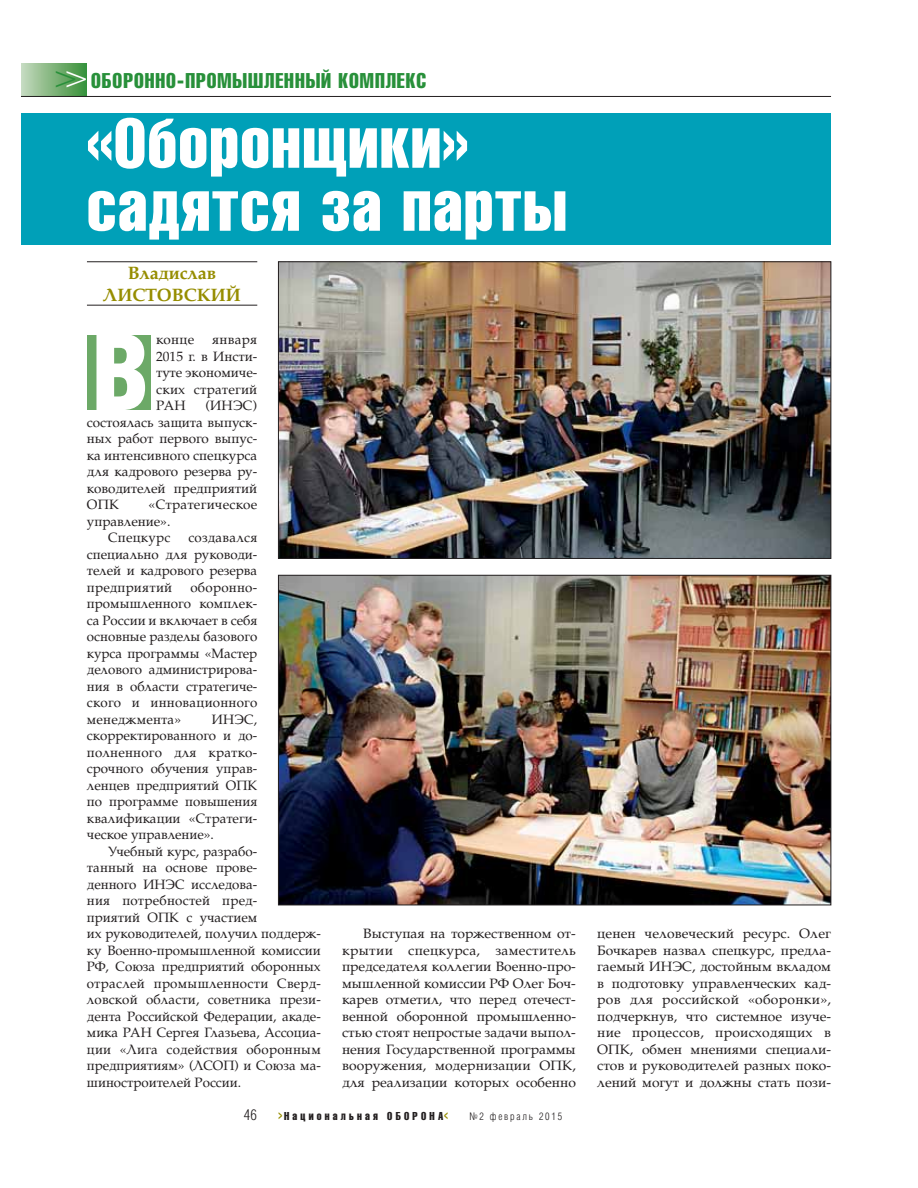
<style>
.page{position:relative;width:918px;height:1188px;background:#fff}
.page>*{position:absolute;margin:0;border:0;box-sizing:border-box;transform-origin:0 0}
.t1{font:900 105.75px "Helios Cond";color:#fff}
.t2{font:69px/63px "Helios Compressed";letter-spacing:.02em;color:#fff}
.t3{font:21px "Helios Compressed";letter-spacing:.045em;color:#28903a}
.t4{font:700 18px/21.9px "AG Palatial";color:#968d00;text-align:center}
.t5{font:300 15px "Helios Cond";color:#231f20}
.t6{font:13.5px/16.5px "AG Palatial";color:#231f20;text-align:justify}
.t7{font:13.5px "AG Palatial";letter-spacing:.02em;color:#231f20}
.t8{font:11.25px "Helios Compressed";letter-spacing:.285em;color:#231f20}
.t9{font:300 10.5px "Helios Cond";letter-spacing:.17em;color:#231f20}
.s1{font-family:"Helios Cond";font-weight:300;font-size:33px}
.s2{font-family:"Helios Cond";font-weight:300;font-size:33px;color:#fff}
.s3{font-size:15px;color:#968d00}
</style>
<div class="page">
<div style="left:87px;top:336px;width:64px;height:74px;background:#6ca967"></div>
<hr style="left:87px;top:262px;width:170px;height:1px;background:#231f20">
<hr style="left:87px;top:305px;width:170px;height:1px;background:#231f20">
<img style="left:280px;top:264px;width:549px;height:293px">
<div style="left:278px;top:262px;width:553px;height:297px;border:1px solid #231f20"></div>
<img style="left:280px;top:577px;width:549px;height:326px">
<div style="left:21px;top:64px;width:66px;height:33px;background:linear-gradient(to right,#c6d9bf,#39913a)"></div>
<hr style="left:21px;top:96px;width:810px;height:1px;background:#231f20">
<div style="left:21px;top:113px;width:810px;height:132px;background:#00a0b8"></div>
<h3 class="t3" style="left:55px;top:68px;width:372px"><span class="s1">&gt;</span><span class="s2">&gt;</span>ОБОРОННО-ПРОМЫШЛЕННЫЙ КОМПЛЕКС</h3>
<h2 class="t2" style="left:87px;top:110px;width:481px">«Оборонщики» садятся за парты</h2>
<h3 class="t4" style="left:104px;top:262px;width:139px">Владислав<br>ЛИСТОВСКИЙ</h3>
<h1 class="t1" style="left:91px;top:312px;width:60px">В</h1>
<p class="t6" style="left:156px;top:333px;width:40px">конце</p>
<p class="t6" style="left:156px;top:333px;width:103px;text-indent:56px">января 2015 г. в Инсти&shy;туте экономиче&shy;ских стратегий РАН</p>
<p class="t6" style="left:87px;top:399px;width:172px;text-indent:118px">(ИНЭС) состоялась защита выпуск&shy;ных работ первого выпус&shy;ка интенсивного спецкурса для кадрового резерва ру&shy;ководителей предприятий ОПК</p>
<p class="t7" style="left:149px;top:500px;width:110px">«Стратегическое</p>
<p class="t6" style="left:87px;top:515px;width:85px">управление».</p>
<p class="t7" style="left:108px;top:533px;width:64px">Спецкурс</p>
<p class="t6" style="left:87px;top:531px;width:172px;text-indent:101px">создавался специально для руководи&shy;телей и кадрового резерва предприятий</p>
<p class="t6" style="left:87px;top:581px;width:172px;text-indent:103px">оборонно&shy;промышленного комплек&shy;са России и включает в себя основные разделы базового курса программы «Мастер делового администрирова&shy;ния в области стратегиче&shy;ского и инновационного менеджмента»</p>
<p class="t6" style="left:87px;top:713px;width:172px;text-indent:125px">ИНЭС, скорректированного и до&shy;полненного для кратко&shy;срочного обучения управ&shy;ленцев предприятий ОПК по программе повышения квалификации «Стратеги&shy;ческое управление».</p>
<p class="t6" style="left:87px;top:845px;width:235px;text-align:left;text-indent:21px">Учебный курс, разрабо-<br>танный на основе прове-<br>денного ИНЭС исследова-<br>ния потребностей пред-<br>приятий ОПК с участием<br>их руководителей, получил поддерж&shy;ку Военно-промышленной комиссии<br>РФ, Союза предприятий оборонных отраслей промышленности Сверд&shy;ловской области, советника прези&shy;дента Российской Федерации, акаде&shy;мика РАН Сергея Глазьева, Ассоциа&shy;ции «Лига содействия оборонным предприятиям» (ЛСОП) и Союза ма&shy;шиностроителей России.</p>
<p class="t6" style="left:342px;top:927px;width:235px;text-indent:21px">Выступая на торжественном от&shy;крытии спецкурса, заместитель председателя коллегии Военно-про&shy;мышленной комиссии РФ Олег Боч&shy;карев отметил, что перед отечест&shy;венной оборонной промышленно&shy;стью стоят непростые задачи выпол&shy;нения Государственной программы вооружения, модернизации ОПК, для реализации которых особенно</p>
<p class="t6" style="left:597px;top:927px;width:235px">ценен человеческий ресурс. Олег Бочкарев назвал спецкурс, предла&shy;гаемый ИНЭС, достойным вкладом в подготовку управленческих кад&shy;ров для российской «оборонки», подчеркнув, что системное изуче&shy;ние процессов, происходящих в ОПК, обмен мнениями специали&shy;стов и руководителей разных поко&shy;лений могут и должны стать пози-</p>
<p class="t5" style="left:244px;top:1106px;width:15px">46</p>
<p class="t8" style="left:278px;top:1109px;width:172px"><span class="s3">&gt;</span>Национальная ОБОРОНА<span class="s3">&lt;</span></p>
<p class="t9" style="left:470px;top:1110px;width:94px">№2 февраль 2015</p>
</div>
